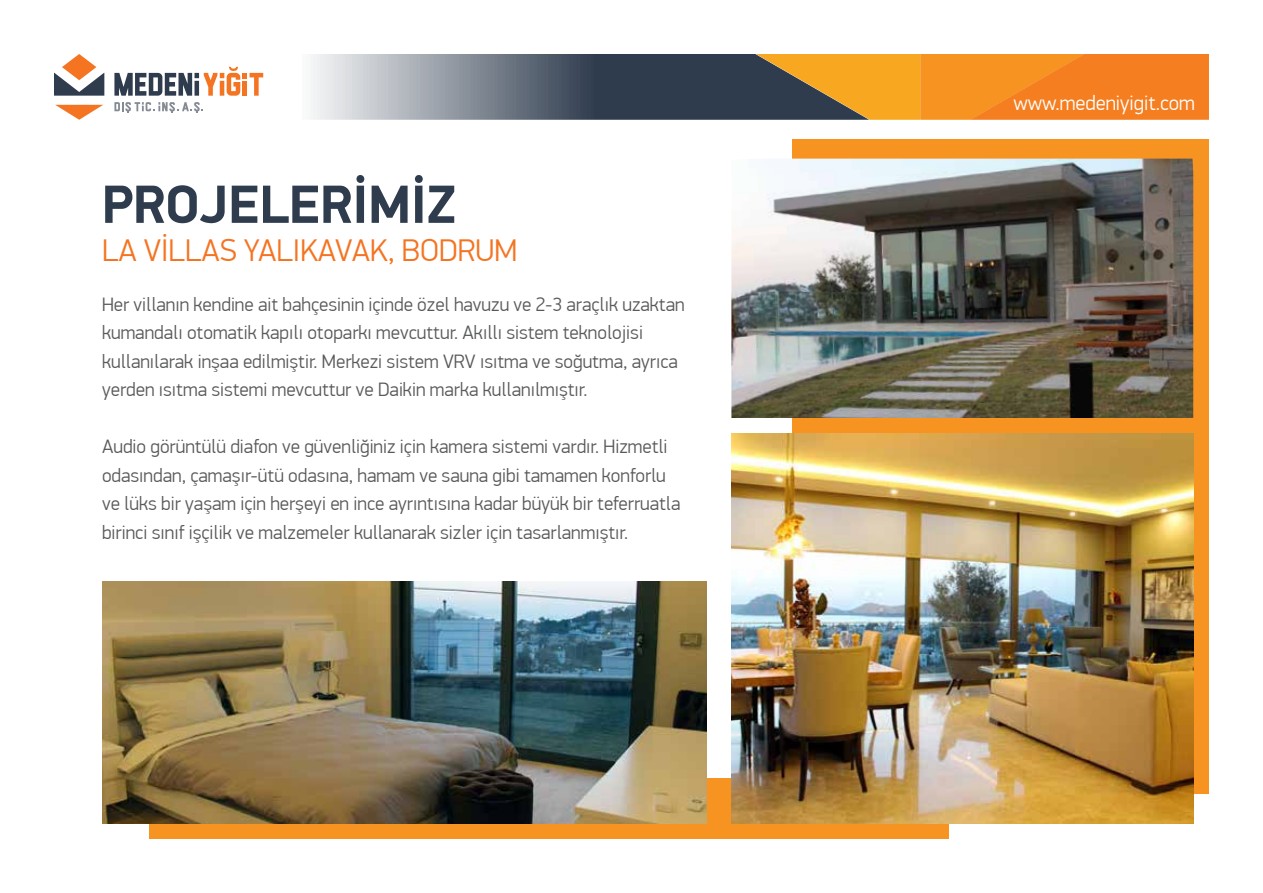
<style>
.page{position:relative;width:1263px;height:893px;background:#fff}
.page>*{position:absolute;margin:0;border:0;box-sizing:border-box;transform-origin:0 0}
.t1{font:700 54px "PF Din Display Pro";color:#2f3c4e}
.t2{font:300 31.5px "PF Din Display Pro";color:#f47421}
.t3{font:300 21px "PF Din Display Pro";color:#fff}
.t4{font:300 19.5px/28.5px "PF Din Display Pro";color:#58595b}
</style>
<div class="page">
<svg style="left:792px;top:139px;width:417px;height:655px;background:#f39323"></svg>
<div style="left:149px;top:778px;width:799px;height:61px;background:#f79421"></div>
<svg style="left:114px;top:67px;width:149px;height:29px"></svg>
<svg style="left:55px;top:105px;width:48px;height:15px"></svg>
<svg style="left:54px;top:54px;width:50px;height:42px"></svg>
<svg style="left:114px;top:102px;width:89px;height:11px"></svg>
<svg style="left:313px;top:54px;width:896px;height:66px;background:#a67f56"></svg>
<img style="left:731px;top:159px;width:462px;height:259px">
<img style="left:731px;top:434px;width:462px;height:389px">
<img style="left:102px;top:581px;width:605px;height:242px">
<h1 class="t1" style="left:102px;top:172px;width:355px">PROJELERİMİZ</h1>
<h2 class="t2" style="left:102px;top:232px;width:417px">LA VİLLAS YALIKAVAK, BODRUM</h2>
<p class="t4" style="left:102px;top:290px;width:584px">Her villanın kendine ait bahçesinin içinde özel havuzu ve 2-3 araçlık uzaktan kumandalı otomatik kapılı otoparkı mevcuttur. Akıllı sistem teknolojisi kullanılarak inşaa edilmiştir. Merkezi sistem VRV ısıtma ve soğutma, ayrıca yerden ısıtma sistemi mevcuttur ve Daikin marka kullanılmıştır.</p>
<p class="t4" style="left:102px;top:433px;width:580px">Audio görüntülü diafon ve güvenliğiniz için kamera sistemi vardır. Hizmetli odasından, çamaşır-ütü odasına, hamam ve sauna gibi tamamen konforlu ve lüks bir yaşam için herşeyi en ince ayrıntısına kadar büyük bir teferruatla birinci sınıf işçilik ve malzemeler kullanarak sizler için tasarlanmıştır.</p>
<p class="t3" style="left:1013px;top:91px;width:183px">www.medeniyigit.com</p>
</div>
